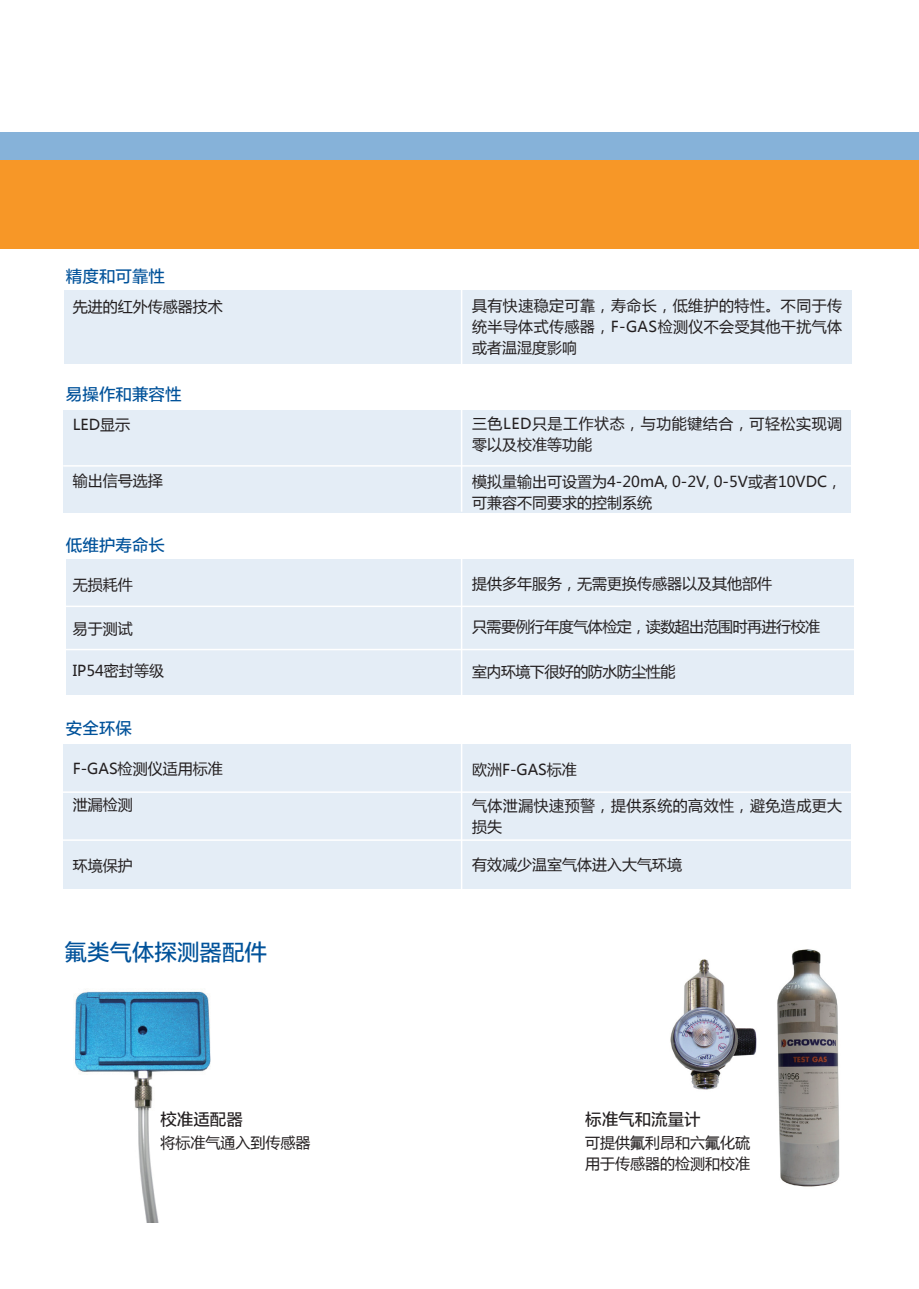
<style>
.page{position:relative;width:919px;height:1289px;background:#fff}
.page>*{position:absolute;margin:0;border:0;box-sizing:border-box;transform-origin:0 0}
.t1{font:22.5px "FZLTZHUNHK GBK1 0";color:#01529a}
.t2{font:16.5px "FZLTZHUNHK GBK1 0";color:#01529a}
.t3{font:16.5px "FZLTZHUNHK GBK1 0";color:#231f20}
.t4{font:15px/21px "Microsoft Ya Hei";color:#231f20}
.t5{font:15px "Microsoft Ya Hei";letter-spacing:-.035em;color:#231f20}
.t6{font:15px/21px "Microsoft Ya Hei";letter-spacing:.035em;color:#231f20}
.t7{font:15px/21px "Microsoft Ya Hei";letter-spacing:.03em;color:#231f20}
</style>
<div class="page">
<div style="left:0;top:159px;width:918px;height:90px;background:#f79727"></div>
<div style="left:0;top:132px;width:918px;height:27px;background:#86b2d9"></div>
<img style="left:75px;top:989px;width:136px;height:233px">
<img style="left:670px;top:959px;width:87px;height:131px">
<img style="left:777px;top:949px;width:63px;height:238px">
<div style="left:65px;top:290px;width:786px;height:74px;background:#e4edf6"></div>
<div style="left:64px;top:744px;width:786px;height:144px;background:#e4edf6"></div>
<hr style="left:461px;top:734px;width:1px;height:168px;background:#fff">
<hr style="left:62px;top:791px;width:790px;height:1px;background:#fff">
<hr style="left:61px;top:839px;width:791px;height:1px;background:#fff">
<div style="left:64px;top:409px;width:786px;height:103px;background:#e4edf6"></div>
<hr style="left:461px;top:286px;width:1px;height:225px;background:#fff">
<div style="left:66px;top:559px;width:787px;height:136px;background:#e4edf6"></div>
<hr style="left:461px;top:555px;width:1px;height:171px;background:#fff">
<hr style="left:64px;top:605px;width:790px;height:2px;background:#fff">
<hr style="left:64px;top:648px;width:790px;height:2px;background:#fff">
<hr style="left:63px;top:465px;width:790px;height:1px;background:#fff">
<p class="t2" style="left:66px;top:267px;width:100px">精度和可靠性</p>
<p class="t4" style="left:73px;top:295px;width:152px">先进的红外传感器技术</p>
<p class="t2" style="left:66px;top:385px;width:117px">易操作和兼容性</p>
<p class="t4" style="left:73px;top:413px;width:59px">LED显示</p>
<p class="t4" style="left:73px;top:470px;width:91px">输出信号选择</p>
<p class="t2" style="left:66px;top:536px;width:100px">低维护寿命长</p>
<p class="t4" style="left:73px;top:574px;width:61px">无损耗件</p>
<p class="t4" style="left:73px;top:618px;width:61px">易于测试</p>
<p class="t4" style="left:73px;top:660px;width:93px">IP54密封等级</p>
<p class="t2" style="left:66px;top:719px;width:67px">安全环保</p>
<p class="t4" style="left:472px;top:294px;width:372px;text-align:justify">具有快速稳定可靠，寿命长，低维护的特性。不同于传统半导体式传感器，F-GAS检测仪不会受其他干扰气体或者温湿度影响</p>
<p class="t6" style="left:472px;top:413px;width:371px">三色LED只是工作状态，与功能键结合，可轻松实现调零以及校准等功能</p>
<p class="t4" style="left:472px;top:471px;width:371px">模拟量输出可设置为4-20mA, 0-2V, 0-5V或者10VDC，可兼容不同要求的控制系统</p>
<p class="t4" style="left:472px;top:572px;width:301px">提供多年服务，无需更换传感器以及其他部件</p>
<p class="t5" style="left:472px;top:616px;width:349px">只需要例行年度气体检定，读数超出范围时再进行校准</p>
<p class="t5" style="left:472px;top:661px;width:205px">室内环境下很好的防水防尘性能</p>
<p class="t4" style="left:73px;top:757px;width:151px">F-GAS检测仪适用标准</p>
<p class="t4" style="left:472px;top:758px;width:106px">欧洲F-GAS标准</p>
<p class="t4" style="left:73px;top:794px;width:61px">泄漏检测</p>
<p class="t7" style="left:472px;top:795px;width:372px">气体泄漏快速预警，提供系统的高效性，避免造成更大损失</p>
<p class="t4" style="left:73px;top:854px;width:61px">环境保护</p>
<h1 class="t1" style="left:64px;top:940px;width:204px">氟类气体探测器配件</h1>
<p class="t3" style="left:160px;top:1110px;width:84px">校准适配器</p>
<p class="t4" style="left:160px;top:1131px;width:151px">将标准气通入到传感器</p>
<p class="t4" style="left:472px;top:853px;width:211px">有效减少温室气体进入大气环境</p>
<p class="t3" style="left:585px;top:1110px;width:117px">标准气和流量计</p>
<p class="t4" style="left:585px;top:1131px;width:166px">可提供氟利昂和六氟化硫用于传感器的检测和校准</p>
</div>
